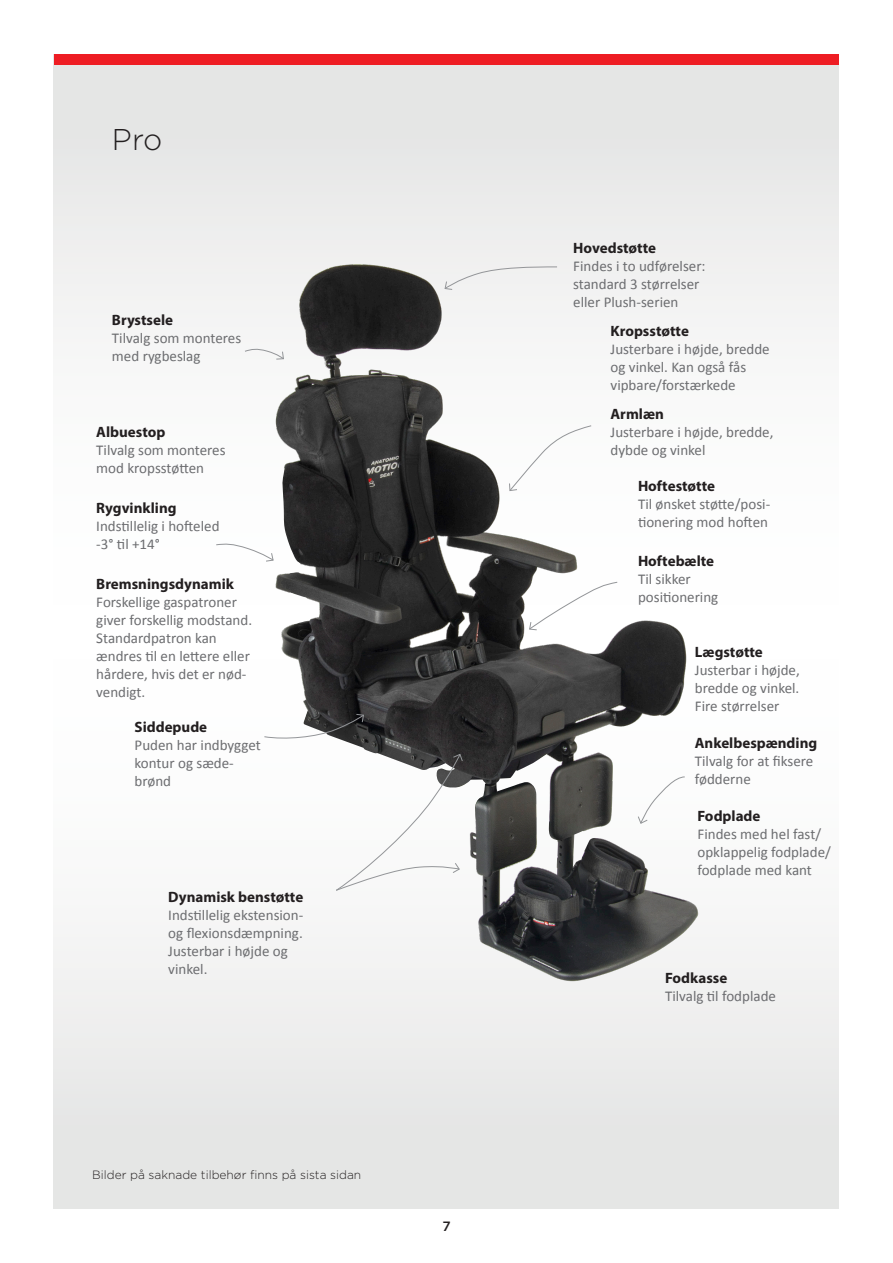
<style>
.page{position:relative;width:893px;height:1263px;background:#fff}
.page>*{position:absolute;margin:0;border:0;box-sizing:border-box;transform-origin:0 0}
.Headline{font:300 30px "Gotham";color:#231f20}
.t1{font:15px/18px "Calibri";color:#6c6d70}
.t2{font:700 15px "Myriad Pro";color:#231f20}
.t3{font:500 13.5px "Gotham";color:#231f20}
.t4{font:300 12px "Gotham";color:#231f20}
</style>
<div class="page">
<svg style="left:53px;top:934px;width:785px;height:275px;background:#e7e8e7"></svg>
<div style="left:53px;top:54px;width:785px;height:616px;background:linear-gradient(to bottom,#e5e2e2,#fff)"></div>
<img style="left:112px;top:201px;width:622px;height:884px">
<div style="left:54px;top:54px;width:785px;height:10px;background:#ee1d23"></div>
<svg style="left:444px;top:266px;width:114px;height:24px"></svg>
<svg style="left:509px;top:425px;width:83px;height:66px"></svg>
<svg style="left:529px;top:581px;width:89px;height:50px"></svg>
<svg style="left:264px;top:714px;width:100px;height:26px"></svg>
<svg style="left:637px;top:776px;width:48px;height:48px"></svg>
<svg style="left:215px;top:543px;width:59px;height:19px"></svg>
<svg style="left:244px;top:348px;width:40px;height:12px"></svg>
<svg style="left:335px;top:753px;width:128px;height:138px"></svg>
<p class="Headline" style="left:112px;top:120px;width:52px">Pro</p>
<p class="t2" style="left:112px;top:310px;width:63px">Brystsele</p>
<p class="t1" style="left:112px;top:329px;width:131px">Tilvalg som monteres med rygbeslag</p>
<p class="t2" style="left:96px;top:422px;width:71px">Albuestop</p>
<p class="t1" style="left:96px;top:441px;width:131px">Tilvalg som monteres mod kropsstøtten</p>
<p class="t2" style="left:96px;top:498px;width:82px">Rygvinkling</p>
<p class="t1" style="left:96px;top:517px;width:125px">Indstillelig i hofteled</p>
<p class="t1" style="left:96px;top:535px;width:65px">-3° til +14°</p>
<p class="t2" style="left:96px;top:574px;width:139px">Bremsningsdynamik</p>
<p class="t1" style="left:96px;top:593px;width:157px">Forskellige gaspatroner giver forskellig modstand.<br>Standardpatron kan ændres til en lettere eller hårdere, hvis det er nød&shy;vendigt.</p>
<p class="t2" style="left:135px;top:717px;width:74px">Siddepude</p>
<p class="t1" style="left:135px;top:736px;width:128px">Puden har indbygget kontur og sæde&shy;brønd</p>
<p class="t2" style="left:168px;top:887px;width:136px">Dynamisk benstøtte</p>
<p class="t1" style="left:168px;top:906px;width:137px">Indstillelig ekstension&shy;og flexionsdæmpning.</p>
<p class="t1" style="left:168px;top:942px;width:121px">Justerbar i højde og vinkel.</p>
<p class="t4" style="left:92px;top:1167px;width:271px">Bilder på saknade tilbehør finns på sista sidan</p>
<p class="t3" style="left:442px;top:1217px;width:10px">7</p>
<p class="t2" style="left:573px;top:238px;width:84px">Hovedstøtte</p>
<p class="t1" style="left:573px;top:257px;width:134px">Findes i to udførelser: standard 3 størrelser eller Plush-serien</p>
<p class="t2" style="left:611px;top:321px;width:80px">Kropsstøtte</p>
<p class="t1" style="left:611px;top:340px;width:161px">Justerbare i højde, bredde og vinkel. Kan også fås</p>
<p class="t1" style="left:611px;top:376px;width:127px">vipbare/forstærkede</p>
<p class="t2" style="left:611px;top:404px;width:55px">Armlæn</p>
<p class="t1" style="left:611px;top:423px;width:164px">Justerbare i højde, bredde, dybde og vinkel</p>
<p class="t2" style="left:638px;top:476px;width:79px">Hoftestøtte</p>
<p class="t1" style="left:638px;top:495px;width:134px">Til ønsket støtte/posi&shy;tionering mod hoften</p>
<p class="t2" style="left:638px;top:552px;width:78px">Hoftebælte</p>
<p class="t1" style="left:638px;top:570px;width:82px">Til sikker positionering</p>
<p class="t2" style="left:695px;top:642px;width:69px">Lægstøtte</p>
<p class="t1" style="left:695px;top:661px;width:106px;text-align:justify">Justerbar i højde, bredde og vinkel.<br>Fire størrelser</p>
<p class="t2" style="left:695px;top:733px;width:124px">Ankelbespænding</p>
<p class="t1" style="left:695px;top:752px;width:120px">Tilvalg for at fiksere fødderne</p>
<p class="t2" style="left:697px;top:806px;width:65px">Fodplade</p>
<p class="t1" style="left:697px;top:825px;width:135px">Findes med hel fast/ opklappelig fodplade/ fodplade med kant</p>
<p class="t2" style="left:665px;top:969px;width:64px">Fodkasse</p>
<p class="t1" style="left:665px;top:987px;width:112px">Tilvalg til fodplade</p>
</div>
